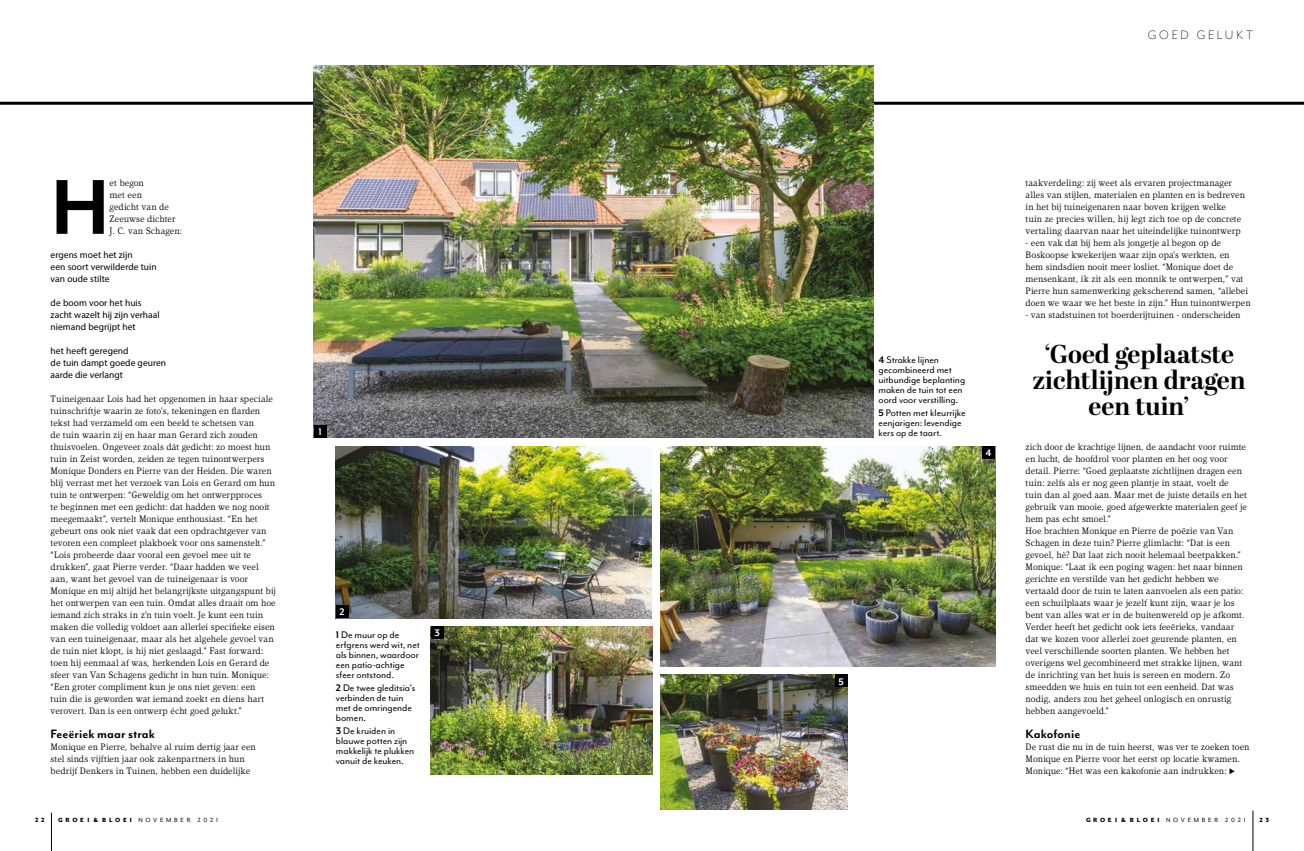
<style>
.page{position:relative;width:1304px;height:851px;background:#fff}
.page>*{position:absolute;margin:0;border:0;box-sizing:border-box;transform-origin:0 0}
.t1{font:700 89.5px "Mr Eaves Mod OT";color:#000}
.t2{font:700 25.9px/25.9px "Abril Display";color:#000;text-align:center}
.t3{font:700 14px "Mr Eaves Mod OT";letter-spacing:.005em;color:#000}
.t4{font:300 14px "Mr Eaves Mod OT";letter-spacing:.19em;color:#000}
.t5{font:11px/10px "Mr Eaves Mod OT";letter-spacing:-.005em;color:#000}
.t6{font:700 11px "Mr Eaves Mod OT";color:#fff}
.t7{font:9.5px/12px "Kandal";letter-spacing:.005em;color:#000}
.t8{font:9.5px/12px "Myriad Pro";letter-spacing:.005em;color:#000}
.t9{font:7px "Mr Eaves San OT";letter-spacing:.4em;color:#000}
.t10{font:800 7px "Mr Eaves San OT";color:#000}
.s1{font-weight:700}
.s2{font-weight:800}
</style>
<div class="page">
<hr style="left:0;top:102px;width:1304px;height:3px;background:#000">
<img style="left:314px;top:66px;width:559px;height:372px">
<img style="left:660px;top:446px;width:335px;height:220px">
<img style="left:336px;top:446px;width:316px;height:172px">
<img style="left:431px;top:626px;width:221px;height:148px">
<img style="left:661px;top:674px;width:187px;height:135px">
<div style="left:314px;top:425px;width:12px;height:13px;background:#000"></div>
<div style="left:336px;top:605px;width:12px;height:13px;background:#000"></div>
<div style="left:431px;top:626px;width:12px;height:13px;background:#000"></div>
<div style="left:982px;top:446px;width:13px;height:13px;background:#000"></div>
<div style="left:835px;top:674px;width:13px;height:13px;background:#000"></div>
<hr style="left:1253px;top:810px;width:1px;height:40px;background:#000">
<hr style="left:51px;top:812px;width:1px;height:38px;background:#000">
<h1 class="t1" style="left:51px;top:158px;width:60px">H</h1>
<p class="t7" style="left:110px;top:176px;width:74px">et begon<br>met een<br>gedicht van de<br>Zeeuwse dichter<br>J. C. van Schagen:</p>
<p class="t8" style="left:51px;top:248px;width:107px">ergens moet het zijn<br>een soort verwilderde tuin van oude stilte</p>
<p class="t8" style="left:51px;top:296px;width:110px">de boom voor het huis zacht wazelt hij zijn verhaal niemand begrijpt het</p>
<p class="t8" style="left:51px;top:344px;width:117px">het heeft geregend<br>de tuin dampt goede geuren aarde die verlangt</p>
<p class="t7" style="left:51px;top:392px;width:227px">Tuineigenaar Lois had het opgenomen in haar speciale tuinschriftje waarin ze foto’s, tekeningen en flarden tekst had verzameld om een beeld te schetsen van<br>de tuin waarin zij en haar man Gerard zich zouden thuisvoelen. Ongeveer zoals dát gedicht: zo moest hun tuin in Zeist worden, zeiden ze tegen tuinontwerpers Monique Donders en Pierre van der Heiden. Die waren blij verrast met het verzoek van Lois en Gerard om hun tuin te ontwerpen: “Geweldig om het ontwerpproces<br>te beginnen met een gedicht: dat hadden we nog nooit meegemaakt”, vertelt Monique enthousiast. “En het gebeurt ons ook niet vaak dat een opdrachtgever van tevoren een compleet plakboek voor ons samenstelt.” “Lois probeerde daar vooral een gevoel mee uit te drukken”, gaat Pierre verder. “Daar hadden we veel aan, want het gevoel van de tuineigenaar is voor Monique en mij altijd het belangrijkste uitgangspunt bij het ontwerpen van een tuin. Omdat alles draait om hoe iemand zich straks in z’n tuin voelt. Je kunt een tuin maken die volledig voldoet aan allerlei specifieke eisen van een tuineigenaar, maar als het algehele gevoel van de tuin niet klopt, is hij niet geslaagd.” Fast forward: toen hij eenmaal af was, herkenden Lois en Gerard de sfeer van Van Schagens gedicht in hun tuin. Monique: “Een groter compliment kun je ons niet geven: een<br>tuin die is geworden wat iemand zoekt en diens hart verovert. Dan is een ontwerp écht goed gelukt.”</p>
<h3 class="t3" style="left:51px;top:726px;width:106px">Feeëriek maar strak</h3>
<p class="t7" style="left:51px;top:740px;width:207px">Monique en Pierre, behalve al ruim dertig jaar een stel sinds vijftien jaar ook zakenpartners in hun bedrijf Denkers in Tuinen, hebben een duidelijke</p>
<p class="t6" style="left:318px;top:426px;width:5px">1</p>
<p class="t6" style="left:340px;top:606px;width:7px">2</p>
<p class="t5" style="left:336px;top:630px;width:85px"><span class="s1">1</span> De muur op de erfgrens werd wit, net als binnen, waardoor een patio-achtige sfeer ontstond.</p>
<p class="t5" style="left:336px;top:682px;width:81px"><span class="s1">2</span> De twee gleditsia’s verbinden de tuin met de omringende bomen.</p>
<p class="t5" style="left:336px;top:725px;width:80px"><span class="s1">3</span> De kruiden in blauwe potten zijn makkelijk te plukken vanuit de keuken.</p>
<p class="t6" style="left:434px;top:627px;width:7px">3</p>
<h3 class="t4" style="left:1148px;top:27px;width:107px">GOED GELUKT</h3>
<p class="t6" style="left:839px;top:675px;width:7px">5</p>
<p class="t5" style="left:879px;top:355px;width:88px"><span class="s1">4</span> Strakke lijnen gecombineerd met uitbundige beplanting maken de tuin tot een oord voor verstilling.</p>
<p class="t5" style="left:879px;top:408px;width:89px"><span class="s1">5</span> Potten met kleurrijke eenjarigen: levendige kers op de taart.</p>
<p class="t6" style="left:985px;top:447px;width:8px">4</p>
<p class="t7" style="left:1026px;top:176px;width:221px">taakverdeling: zij weet als ervaren projectmanager alles van stijlen, materialen en planten en is bedreven in het bij tuineigenaren naar boven krijgen welke<br>tuin ze precies willen, hij legt zich toe op de concrete vertaling daarvan naar het uiteindelijke tuinontwerp</p>
<p class="t7" style="left:1026px;top:236px;width:226px">- een vak dat bij hem als jongetje al begon op de Boskoopse kwekerijen waar zijn opa’s werkten, en<br>hem sindsdien nooit meer losliet. “Monique doet de mensenkant, ik zit als een monnik te ontwerpen,” vat Pierre hun samenwerking gekscherend samen, “allebei doen we waar we het beste in zijn.” Hun tuinontwerpen</p>
<p class="t7" style="left:1026px;top:308px;width:216px">- van stadstuinen tot boerderijtuinen - onderscheiden</p>
<h2 class="t2" style="left:1033px;top:342px;width:214px">‘Goed geplaatste zichtlijnen dragen een tuin’</h2>
<p class="t7" style="left:1026px;top:440px;width:223px">zich door de krachtige lijnen, de aandacht voor ruimte en lucht, de hoofdrol voor planten en het oog voor detail. Pierre: “Goed geplaatste zichtlijnen dragen een tuin: zelfs als er nog geen plantje in staat, voelt de tuin dan al goed aan. Maar met de juiste details en het gebruik van mooie, goed afgewerkte materialen geef je hem pas echt smoel.”<br>Hoe brachten Monique en Pierre de poëzie van Van Schagen in deze tuin? Pierre glimlacht: “Dat is een gevoel, hè? Dat laat zich nooit helemaal beetpakken.” Monique: “Laat ik een poging wagen: het naar binnen gerichte en verstilde van het gedicht hebben we vertaald door de tuin te laten aanvoelen als een patio: een schuilplaats waar je jezelf kunt zijn, waar je los bent van alles wat er in de buitenwereld op je afkomt.<br>Verder heeft het gedicht ook iets feeërieks, vandaar dat we kozen voor allerlei zoet geurende planten, en veel verschillende soorten planten. We hebben het overigens wel gecombineerd met strakke lijnen, want de inrichting van het huis is sereen en modern. Zo smeedden we huis en tuin tot een eenheid. Dat was nodig, anders zou het geheel onlogisch en onrustig hebben aangevoeld.”</p>
<h3 class="t3" style="left:1026px;top:726px;width:56px">Kakofonie</h3>
<p class="t7" style="left:1026px;top:740px;width:225px">De rust die nu in de tuin heerst, was ver te zoeken toen<br>Monique en Pierre voor het eerst op locatie kwamen.<br>Monique: “Het was een kakofonie aan indrukken: ⊲</p>
<p class="t10" style="left:35px;top:816px;width:11px">2 2</p>
<p class="t9" style="left:58px;top:816px;width:161px"><span class="s2">GROE I &amp; BLOEI</span> NOVEMBER 2021</p>
<p class="t9" style="left:1086px;top:816px;width:161px"><span class="s2">GROE I &amp; BLOEI</span> NOVEMBER 2021</p>
<p class="t10" style="left:1259px;top:816px;width:11px">2 3</p>
</div>
